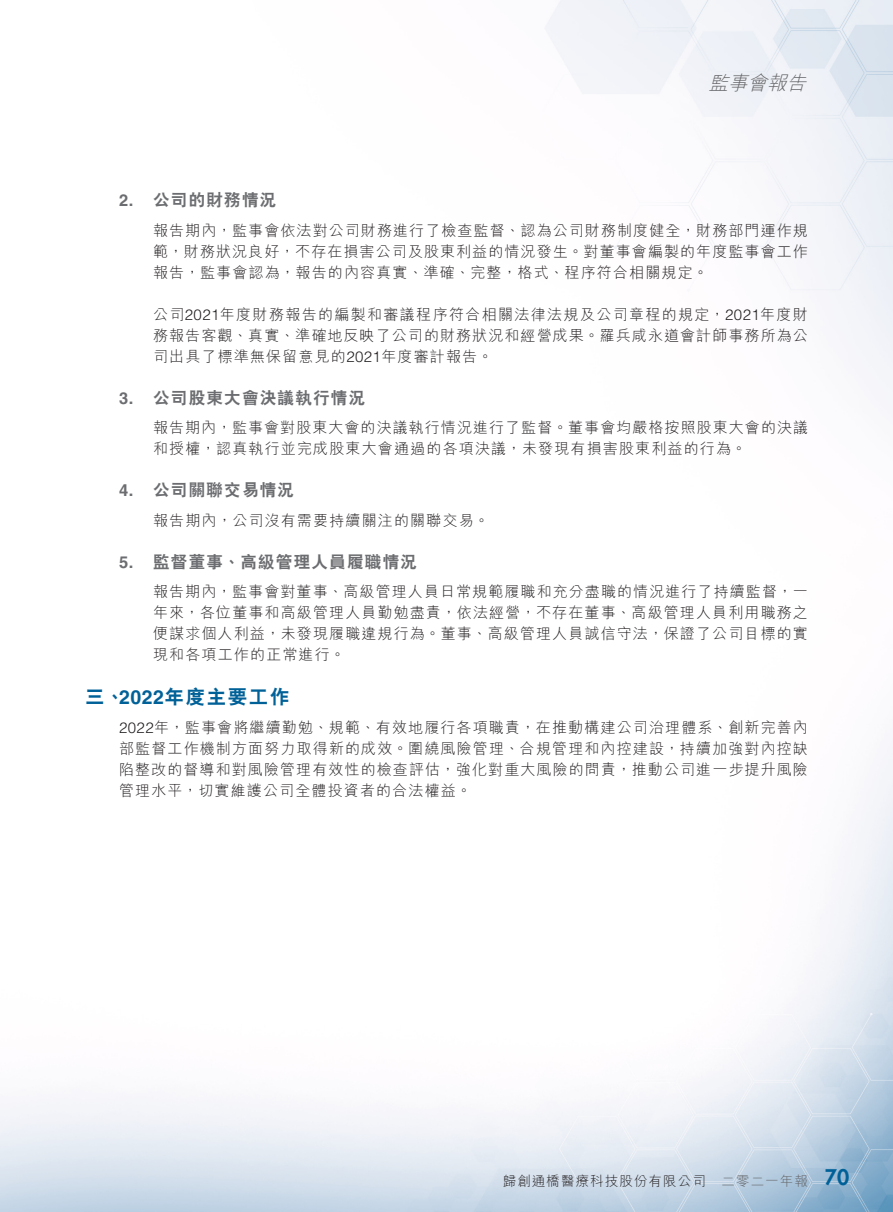
<style>
.page{position:relative;width:893px;height:1212px;background:#fff}
.page>*{position:absolute;margin:0;border:0;box-sizing:border-box;transform-origin:0 0}
.t1{font:800 21px "Futura Std";color:#006198}
._01_H1{font:800 19.5px "C Hei 2 HK";letter-spacing:.08em;color:#006198}
.t2{font:italic 300 19.5px "M Hei HK";color:#636366}
._02_H2{font:800 16.5px "C Hei 2 HK";letter-spacing:.08em;color:#6c6d70}
._02_H2-2{font:700 16.5px "Helvetica LT Std";color:#6c6d70}
._00_txt{font:300 15px/21px "M Hei HK";letter-spacing:.075em;color:#231f20;text-align:justify}
.t3{font:300 13.5px "M Hei HK";letter-spacing:.08em;color:#231f20}
.t4{font:300 13.5px "M Hei HK";letter-spacing:.08em;color:#636366}
.s1{font-family:"Helvetica LT Std"}
.s2{font-family:"Helvetica LT Std";font-weight:700}
</style>
<div class="page">
<img style="left:0;top:0;width:893px;height:1212px">
<h2 class="t2" style="left:708px;top:73px;width:104px">監事會報告</h2>
<p class="_02_H2-2" style="left:119px;top:190px;width:16px">2.</p>
<p class="_02_H2-2" style="left:119px;top:388px;width:16px">3.</p>
<p class="_02_H2-2" style="left:119px;top:480px;width:16px">4.</p>
<p class="_02_H2-2" style="left:119px;top:552px;width:16px">5.</p>
<p class="_02_H2" style="left:153px;top:192px;width:125px">公司的財務情況</p>
<p class="_00_txt" style="left:153px;top:219px;width:656px">報告期內，監事會依法對公司財務進行了檢查監督、認為公司財務制度健全，財務部門運作規範，財務狀況良好，不存在損害公司及股東利益的情況發生。對董事會編製的年度監事會工作報告，監事會認為，報告的內容真實、準確、完整，格式、程序符合相關規定。</p>
<p class="_00_txt" style="left:153px;top:303px;width:656px">公司<span class="s1">2021</span>年度財務報告的編製和審議程序符合相關法律法規及公司章程的規定，<span class="s1">2021</span>年度財務報告客觀、真實、準確地反映了公司的財務狀況和經營成果。羅兵咸永道會計師事務所為公司出具了標準無保留意見的<span class="s1">2021</span>年度審計報告。</p>
<p class="_02_H2" style="left:153px;top:389px;width:214px">公司股東大會決議執行情況</p>
<p class="_00_txt" style="left:153px;top:417px;width:657px">報告期內，監事會對股東大會的決議執行情況進行了監督。董事會均嚴格按照股東大會的決議和授權，認真執行並完成股東大會通過的各項決議，未發現有損害股東利益的行為。</p>
<p class="_02_H2" style="left:153px;top:482px;width:143px">公司關聯交易情況</p>
<p class="_00_txt" style="left:153px;top:509px;width:338px">報告期內，公司沒有需要持續關注的關聯交易。</p>
<p class="_02_H2" style="left:153px;top:553px;width:265px">監督董事、高級管理人員履職情況</p>
<p class="_00_txt" style="left:153px;top:581px;width:656px">報告期內，監事會對董事、高級管理人員日常規範履職和充分盡職的情況進行了持續監督，一年來，各位董事和高級管理人員勤勉盡責，依法經營，不存在董事、高級管理人員利用職務之便謀求個人利益，未發現履職違規行為。董事、高級管理人員誠信守法，保證了公司目標的實現和各項工作的正常進行。</p>
<p class="_01_H1" style="left:119px;top:687px;width:172px"><span class="s2">2022</span>年度主要工作</p>
<p class="_01_H1" style="left:85px;top:687px;width:41px">三、</p>
<p class="_00_txt" style="left:119px;top:717px;width:690px"><span class="s1">2022</span>年，監事會將繼續勤勉、規範、有效地履行各項職責，在推動構建公司治理體系、創新完善內部監督工作機制方面努力取得新的成效。圍繞風險管理、合規管理和內控建設，持續加強對內控缺陷整改的督導和對風險管理有效性的檢查評估，強化對重大風險的問責，推動公司進一步提升風險管理水平，切實維護公司全體投資者的合法權益。</p>
<p class="t3" style="left:503px;top:1174px;width:205px">歸創通橋醫療科技股份有限公司</p>
<p class="t4" style="left:721px;top:1174px;width:88px">二零二一年報</p>
<h1 class="t1" style="left:825px;top:1164px;width:26px">70</h1>
</div>
